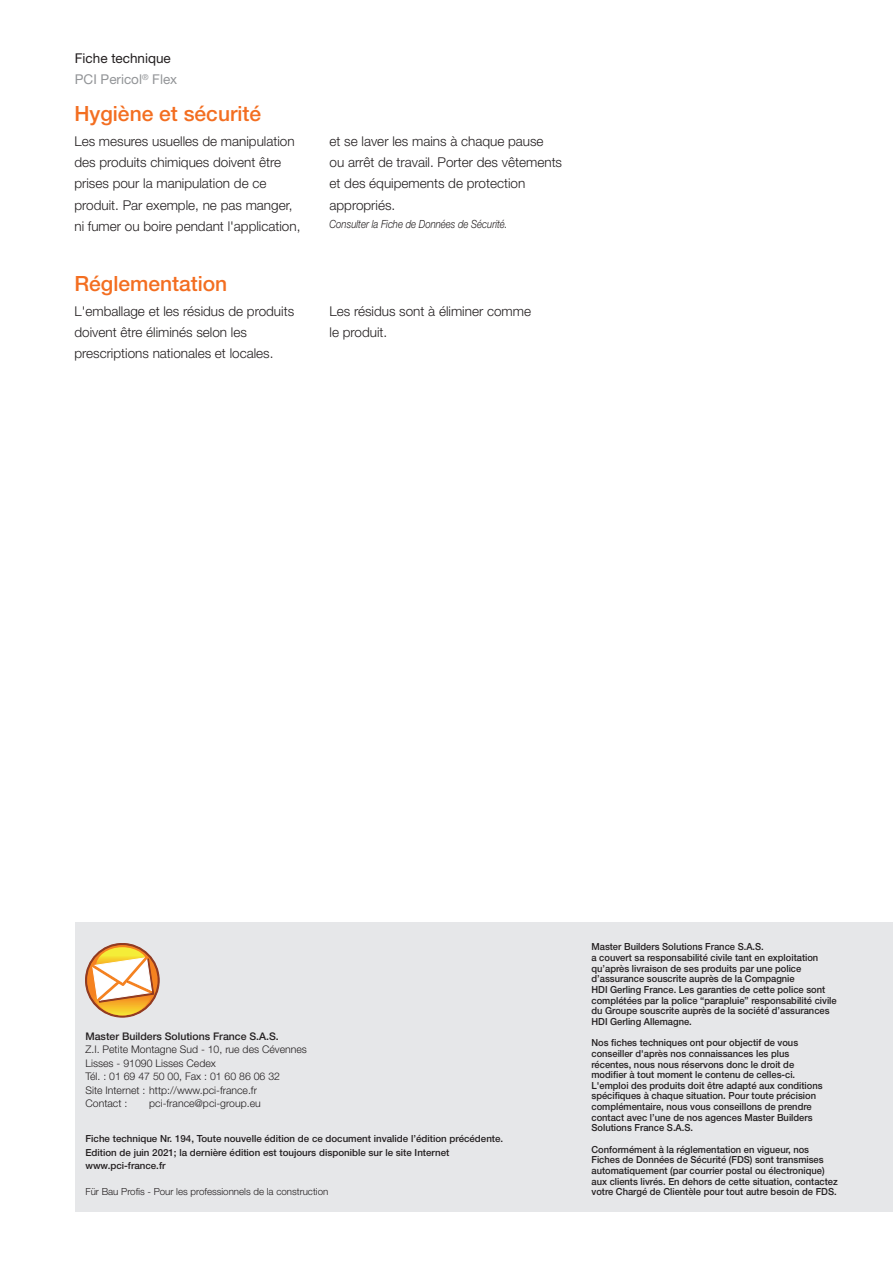
<style>
.page{position:relative;width:893px;height:1263px;background:#fff}
.page>*{position:absolute;margin:0;border:0;box-sizing:border-box;transform-origin:0 0}
.t1{font:500 21px "Helvetica Neue LT Pro";color:#f36e21}
.t2{font:300 13.5px/21.3px "Helvetica Neue LT Pro";color:#231f20}
.t3{font:13.5px/21.3px "Helvetica Neue LT Pro";color:#231f20}
.t4{font:italic 300 11.25px "Helvetica Neue LT Pro";color:#231f20;scale:.85 1}
.t5{font:300 10.5px/13.5px "Helvetica Neue LT Pro";color:#231f20}
.t6{font:500 10.5px "Helvetica Neue LT Pro";color:#231f20}
.t7{font:500 9.75px/10.6px "Helvetica Neue LT Pro";color:#231f20;scale:.96 1}
.t8{font:500 9.75px/13.5px "Helvetica Neue LT Pro";color:#231f20}
.t9{font:300 9.75px "Helvetica Neue LT Pro";color:#231f20}
.s1{color:#939598}
</style>
<div class="page">
<div style="left:75px;top:923px;width:818px;height:289px;background:#e6e7e9"></div>
<svg style="left:85px;top:943px;width:74px;height:74px"></svg>
<h2 class="t3" style="left:75px;top:49px;width:104px">Fiche technique<br><span class="s1">PCI Pericol</span><sup>®</sup> <span class="s1">Flex</span></h2>
<h1 class="t1" style="left:74px;top:106px;width:188px">Hygiène et sécurité</h1>
<h2 class="t2" style="left:74px;top:132px;width:228px">Les mesures usuelles de manipulation des produits chimiques doivent être prises pour la manipulation de ce produit. Par exemple, ne pas manger, ni fumer ou boire pendant l'application,</h2>
<h2 class="t2" style="left:330px;top:132px;width:234px">et se laver les mains à chaque pause<br>ou arrêt de travail. Porter des vêtements et des équipements de protection appropriés.</h2>
<p class="t4" style="left:330px;top:220px;width:211px">Consulter la Fiche de Données de Sécurité.</p>
<h1 class="t1" style="left:74px;top:276px;width:154px">Réglementation</h1>
<h2 class="t2" style="left:74px;top:302px;width:221px">L'emballage et les résidus de produits doivent être éliminés selon les prescriptions nationales et locales.</h2>
<h2 class="t2" style="left:330px;top:302px;width:203px">Les résidus sont à éliminer comme le produit.</h2>
<p class="t7" style="left:591px;top:942px;width:257px">Master Builders Solutions France S.A.S.<br>a couvert sa responsabilité civile tant en exploitation qu’après livraison de ses produits par une police d’assurance souscrite auprès de la Compagnie<br>HDI Gerling France. Les garanties de cette police sont complétées par la police “parapluie” responsabilité civile du Groupe souscrite auprès de la société d’assurances HDI Gerling Allemagne.</p>
<p class="t7" style="left:591px;top:1038px;width:242px">Nos fiches techniques ont pour objectif de vous conseiller d'après nos connaissances les plus récentes, nous nous réservons donc le droit de modifier à tout moment le contenu de celles-ci.<br>L'emploi des produits doit être adapté aux conditions spécifiques à chaque situation. Pour toute précision complémentaire, nous vous conseillons de prendre contact avec l’une de nos agences Master Builders Solutions France S.A.S.</p>
<p class="t7" style="left:591px;top:1145px;width:258px">Conformément à la réglementation en vigueur, nos Fiches de Données de Sécurité (FDS) sont transmises automatiquement (par courrier postal ou électronique) aux clients livrés. En dehors de cette situation, contactez</p>
<p class="t6" style="left:85px;top:1032px;width:195px">Master Builders Solutions France S.A.S.</p>
<p class="t5" style="left:85px;top:1044px;width:223px">Z.I. Petite Montagne Sud - 10, rue des Cévennes<br>Lisses - 91090 Lisses Cedex<br>Tél. : 01 69 47 50 00, Fax : 01 60 86 06 32<br>Site Internet : http://www.pci-france.fr<br>Contact :</p>
<p class="t5" style="left:149px;top:1098px;width:113px">pci-france@pci-group.eu</p>
<p class="t8" style="left:85px;top:1133px;width:419px">Fiche technique Nr. 194, Toute nouvelle édition de ce document invalide l’édition précédente.<br>Edition de juin 2021; la dernière édition est toujours disponible sur le site Internet www.pci-france.fr</p>
<p class="t9" style="left:85px;top:1188px;width:244px">Für Bau Profis - Pour les professionnels de la construction</p>
<p class="t7" style="left:591px;top:1187px;width:257px">votre Chargé de Clientèle pour tout autre besoin de FDS.</p>
</div>
